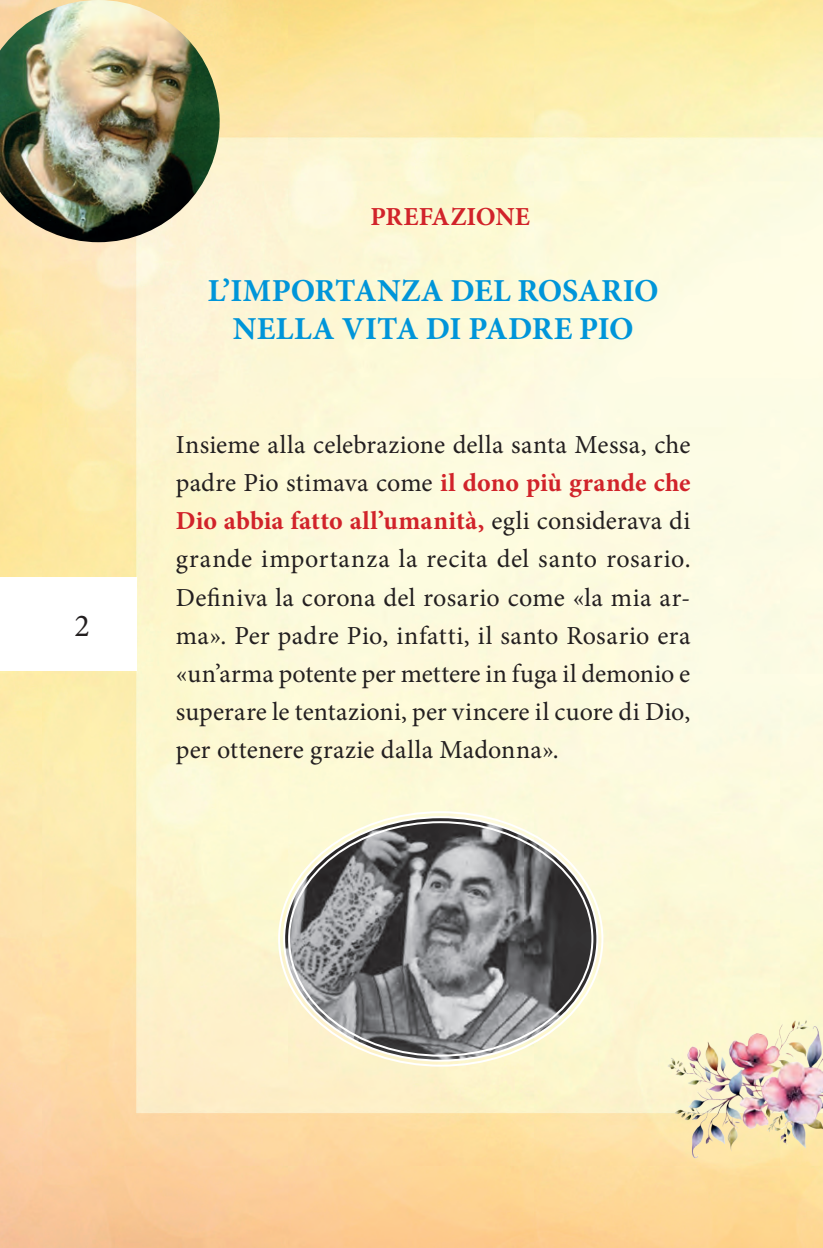
<style>
.page{position:relative;width:823px;height:1248px;background:#fff}
.page>*{position:absolute;margin:0;border:0;box-sizing:border-box;transform-origin:0 0}
.t1{font:700 32px/38px "Minion Pro";color:#0095d9;text-align:center}
.t2{font:32px "Minion Pro";color:#231f20}
.t3{font:26px/38px "Minion Pro";letter-spacing:.005em;color:#231f20;text-align:justify}
.t4{font:700 26px "Minion Pro";letter-spacing:.005em;color:#d1232a}
.s1{font-weight:700;color:#d1232a}
</style>
<div class="page">
<img style="left:0;top:0;width:822px;height:1247px">
<div style="left:0;top:577px;width:136px;height:93px;background:#fff"></div>
<img style="left:0;top:0;width:219px;height:242px">
<svg style="left:282px;top:815px;width:317px;height:247px;background:#9a9994"></svg>
<img style="left:661px;top:1003px;width:161px;height:168px">
<p class="t2" style="left:75px;top:604px;width:17px">2</p>
<p class="t4" style="left:370px;top:198px;width:161px">PREFAZIONE</p>
<p class="t1" style="left:207px;top:271px;width:452px">L’IMPORTANZA DEL ROSARIO<br>NELLA VITA DI PADRE PIO</p>
<p class="t3" style="left:176px;top:426px;width:516px">Insieme alla celebrazione della santa Messa, che padre Pio stimava come <span class="s1">il dono più grande che Dio abbia fatto all’umanità,</span> egli considerava di grande importanza la recita del santo rosario.<br>Definiva la corona del rosario come «la mia ar&shy;ma». Per padre Pio, infatti, il santo Rosario era «un’arma potente per mettere in fuga il demonio e superare le tentazioni, per vincere il cuore di Dio, per ottenere grazie dalla Madonna».</p>
</div>
